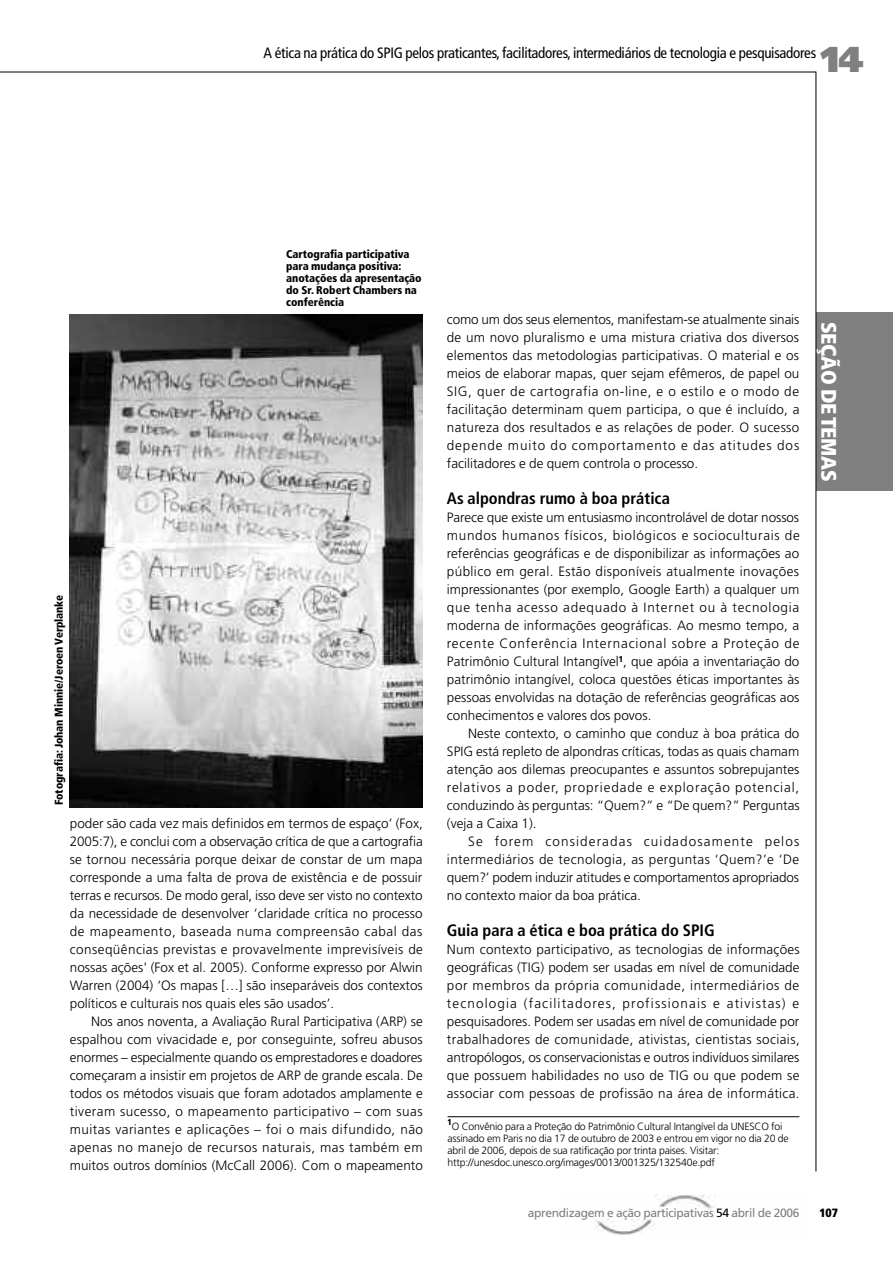
<style>
.page{position:relative;width:893px;height:1263px;background:#fff}
.page>*{position:absolute;margin:0;border:0;box-sizing:border-box;transform-origin:0 0}
.t1{font:900 36px "Frutiger";color:#808080}
.t2{font:900 condensed 21px "Frutiger";letter-spacing:-.02em;color:#fff}
.t3{font:700 condensed 16.5px "Frutiger";color:#000}
.t4{font:condensed 15px "Frutiger";letter-spacing:-.02em;color:#000}
.t5{font:300 13.5px/18px "Frutiger";color:#000;text-align:justify}
.t6{font:12px "Frutiger";letter-spacing:-.03em;color:#808080}
.t7{font:900 condensed 12px "Frutiger";color:#000}
.t8{font:900 condensed 11.25px/12px "Frutiger";letter-spacing:-.005em;color:#000}
.t9{font:300 10.5px/12px "Frutiger";letter-spacing:-.015em;color:#000}
.s1{color:#000}
</style>
<div class="page">
<div style="left:816px;top:313px;width:77px;height:178px;background:#808080"></div>
<hr style="left:816px;top:72px;width:1px;height:1099px;background:#000">
<hr style="left:0;top:72px;width:816px;height:1px;background:#000">
<img style="left:595px;top:1194px;width:120px;height:41px">
<img style="left:69px;top:314px;width:353px;height:494px">
<hr style="left:448px;top:1116px;width:351px;height:1px;background:#000">
<p class="t4" style="left:264px;top:47px;width:554px">A ética na prática do SPIG pelos praticantes, facilitadores, intermediários de tecnologia e pesquisadores</p>
<h1 class="t1" style="left:821px;top:45px;width:45px">14</h1>
<p class="t8" style="left:54px;top:805px;width:212px;rotate:-90deg">Fotografia: Johan Minnie/Jeroen Verplanke</p>
<p class="t8" style="left:286px;top:249px;width:137px">Cartografia participativa para mudança positiva: anotações da apresentação do Sr. Robert Chambers na conferência</p>
<p class="t5" style="left:70px;top:815px;width:355px">poder são cada vez mais definidos em termos de espaço’ (Fox, 2005:7), e conclui com a observação crítica de que a cartografia se tornou necessária porque deixar de constar de um mapa corresponde a uma falta de prova de existência e de possuir terras e recursos. De modo geral, isso deve ser visto no contexto da necessidade de desenvolver ‘claridade crítica no processo de mapeamento, baseada numa compreensão cabal das conseqüências previstas e provavelmente imprevisíveis de nossas ações' (Fox et al. 2005). Conforme expresso por Alwin Warren (2004) ‘Os mapas […] são inseparáveis dos contextos políticos e culturais nos quais eles são usados’.</p>
<p class="t5" style="left:70px;top:1013px;width:355px;text-indent:21px">Nos anos noventa, a Avaliação Rural Participativa (ARP) se espalhou com vivacidade e, por conseguinte, sofreu abusos enormes – especialmente quando os emprestadores e doadores começaram a insistir em projetos de ARP de grande escala. De todos os métodos visuais que foram adotados amplamente e tiveram sucesso, o mapeamento participativo – com suas muitas variantes e aplicações – foi o mais difundido, não apenas no manejo de recursos naturais, mas também em muitos outros domínios (McCall 2006). Com o mapeamento</p>
<p class="t5" style="left:447px;top:311px;width:354px">como um dos seus elementos, manifestam-se atualmente sinais de um novo pluralismo e uma mistura criativa dos diversos elementos das metodologias participativas. O material e os meios de elaborar mapas, quer sejam efêmeros, de papel ou SIG, quer de cartografia on-line, e o estilo e o modo de facilitação determinam quem participa, o que é incluído, a natureza dos resultados e as relações de poder. O sucesso depende muito do comportamento e das atitudes dos facilitadores e de quem controla o processo.</p>
<p class="t3" style="left:447px;top:492px;width:224px">As alpondras rumo à boa prática</p>
<p class="t5" style="left:447px;top:509px;width:354px">Parece que existe um entusiasmo incontrolável de dotar nossos mundos humanos físicos, biológicos e socioculturais de referências geográficas e de disponibilizar as informações ao público em geral. Estão disponíveis atualmente inovações impressionantes (por exemplo, Google Earth) a qualquer um que tenha acesso adequado à Internet ou à tecnologia moderna de informações geográficas. Ao mesmo tempo, a recente Conferência Internacional sobre a Proteção de Patrimônio Cultural Intangível<sup>1</sup>, que apóia a inventariação do patrimônio intangível, coloca questões éticas importantes às pessoas envolvidas na dotação de referências geográficas aos conhecimentos e valores dos povos.</p>
<p class="t5" style="left:447px;top:725px;width:354px;text-indent:21px">Neste contexto, o caminho que conduz à boa prática do SPIG está repleto de alpondras críticas, todas as quais chamam atenção aos dilemas preocupantes e assuntos sobrepujantes relativos a poder, propriedade e exploração potencial, conduzindo às perguntas: “Quem?” e “De quem?” Perguntas (veja a Caixa 1).</p>
<p class="t5" style="left:447px;top:833px;width:354px;text-indent:21px">Se forem consideradas cuidadosamente pelos intermediários de tecnologia, as perguntas ‘Quem?’e ‘De quem?’ podem induzir atitudes e comportamentos apropriados no contexto maior da boa prática.</p>
<p class="t3" style="left:447px;top:924px;width:269px">Guia para a ética e boa prática do SPIG</p>
<p class="t5" style="left:447px;top:941px;width:354px">Num contexto participativo, as tecnologias de informações geográficas (TIG) podem ser usadas em nível de comunidade por membros da própria comunidade, intermediários de tecnologia (facilitadores, profissionais e ativistas) e pesquisadores. Podem ser usadas em nível de comunidade por trabalhadores de comunidade, ativistas, cientistas sociais, antropólogos, os conservacionistas e outros indivíduos similares que possuem habilidades no uso de TIG ou que podem se associar com pessoas de profissão na área de informática.</p>
<p class="t9" style="left:448px;top:1121px;width:343px"><sup>1</sup>O Convênio para a Proteção do Patrimônio Cultural Intangível da UNESCO foi assinado em Paris no dia 17 de outubro de 2003 e entrou em vigor no dia 20 de abril de 2006, depois de sua ratificação por trinta paises. Visitar: http://unesdoc.unesco.org/images/0013/001325/132540e.pdf</p>
<h2 class="t2" style="left:837px;top:322px;width:161px;rotate:90deg">SEÇÃO DE TEMAS</h2>
<p class="t6" style="left:528px;top:1208px;width:273px">aprendizagem e ação participativas <span class="s1">54</span> abril de 2006</p>
<p class="t7" style="left:819px;top:1208px;width:20px">107</p>
</div>
